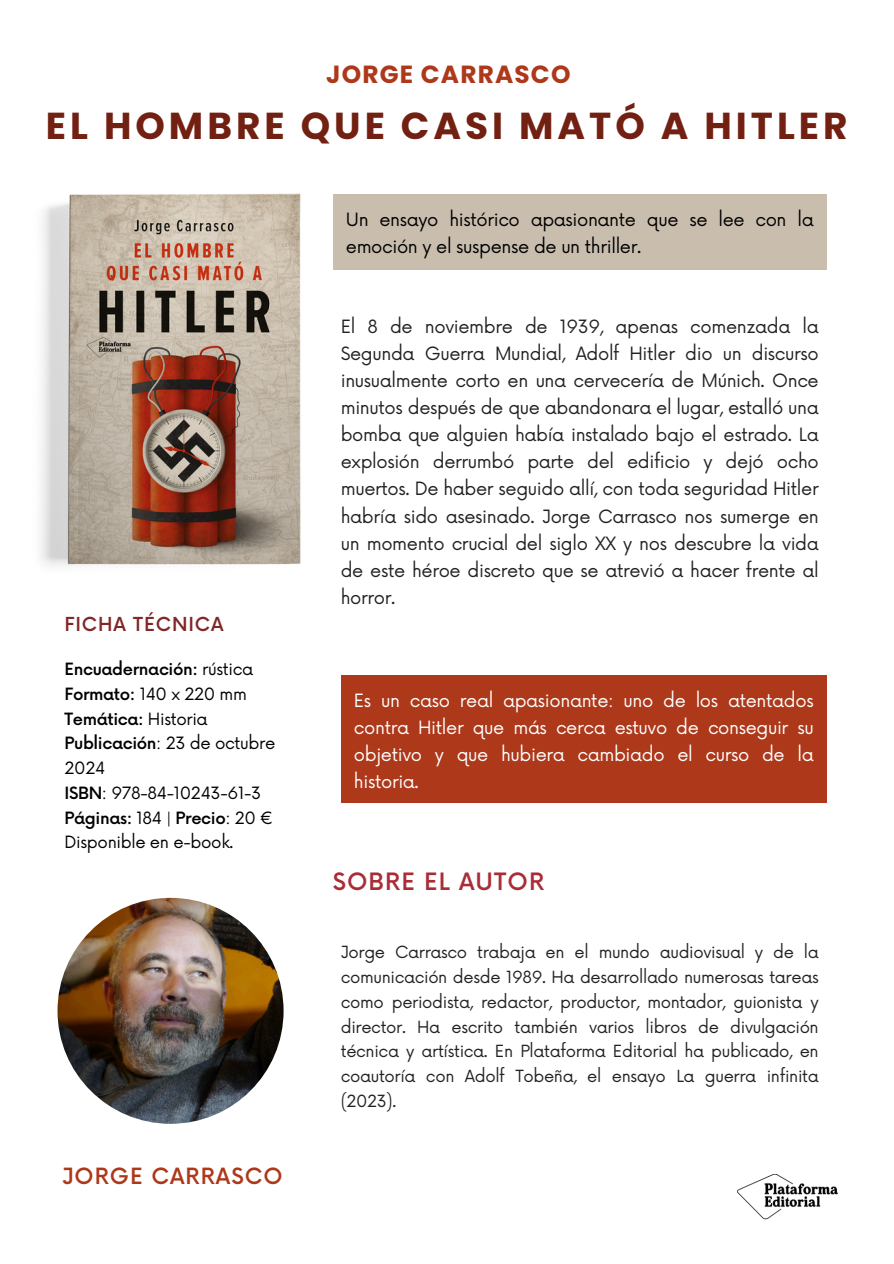
<style>
.page{position:relative;width:894px;height:1264px;background:#fff}
.page>*{position:absolute;margin:0;border:0;box-sizing:border-box;transform-origin:0 0}
.t1{font:700 37.5px "Poppins";letter-spacing:.105em;color:#722011}
.t2{font:700 24.75px "Poppins";letter-spacing:.045em;color:#ad381a}
.t3{font:500 23.25px "Now";letter-spacing:.045em;color:#a92d37}
.t4{font:500 21.75px "Now";letter-spacing:.045em;color:#ad381a}
.t5{font:500 18.75px "Now";letter-spacing:.045em;color:#812729}
.t6{font:17.85px/27px "Now";letter-spacing:-.02em;color:#222;text-align:justify}
.t7{font:17.85px/27px "Now";letter-spacing:-.02em;color:#feffff;text-align:justify}
.t8{font:17.85px/27px "Now";letter-spacing:-.02em;color:#000}
.t9{font:16.5px/24.8px "Now";letter-spacing:-.02em;color:#000}
.t10{font:500 16.5px "Now";letter-spacing:-.02em;color:#000}
.t11{font:16.35px/24.8px "Now";letter-spacing:-.02em;color:#222;text-align:justify}
.s1{font-weight:400}
.s2{font-weight:500}
</style>
<div class="page">
<img style="left:737px;top:1174px;width:101px;height:46px">
<img style="left:57px;top:897px;width:226px;height:226px;border-radius:50%">
<div style="left:332px;top:194px;width:494px;height:76px;background:#c9beae"></div>
<div style="left:341px;top:675px;width:485px;height:127px;background:#ad381a"></div>
<img style="left:40px;top:193px;width:261px;height:373px">
<h3 class="t2" style="left:326px;top:57px;width:246px">JORGE CARRASCO</h3>
<p class="t1" style="left:46px;top:99px;width:802px">EL HOMBRE QUE CASI MATÓ A HITLER</p>
<p class="t8" style="left:346px;top:207px;width:469px">Un ensayo histórico apasionante que se lee con la emoción y el suspense de un thriller.</p>
<p class="t5" style="left:64px;top:614px;width:160px">FICHA TÉCNICA</p>
<p class="t10" style="left:64px;top:660px;width:190px">Encuadernación: <span class="s1">rústica</span></p>
<p class="t9" style="left:64px;top:682px;width:184px"><span class="s2">Formato:</span> 140 x 220 mm</p>
<p class="t10" style="left:64px;top:709px;width:145px">Temática: <span class="s1">Historia</span></p>
<p class="t9" style="left:64px;top:732px;width:212px"><span class="s2">Publicación</span>: 23 de octubre<br>2024</p>
<h5 class="t9" style="left:64px;top:781px;width:198px"><span class="s2">ISBN</span>: 978-84-10243-61-3</h5>
<h5 class="t10" style="left:64px;top:808px;width:210px">Páginas: <span class="s1">184 |</span> Precio<span class="s1">: 20 €</span></h5>
<h5 class="t9" style="left:64px;top:831px;width:170px">Disponible en e-book.</h5>
<p class="t4" style="left:62px;top:1163px;width:222px">JORGE CARRASCO</p>
<p class="t6" style="left:341px;top:314px;width:479px">El 8 de noviembre de 1939, apenas comenzada la Segunda Guerra Mundial, Adolf Hitler dio un discurso inusualmente corto en una cervecería de Múnich. Once minutos después de que abandonara el lugar, estalló una bomba que alguien había instalado bajo el estrado. La explosión derrumbó parte del edificio y dejó ocho muertos. De haber seguido allí, con toda seguridad Hitler habría sido asesinado. Jorge Carrasco nos sumerge en un momento crucial del siglo XX y nos descubre la vida de este héroe discreto que se atrevió a hacer frente al horror.</p>
<h4 class="t7" style="left:354px;top:688px;width:461px">Es un caso real apasionante: uno de los atentados contra Hitler que más cerca estuvo de conseguir su objetivo y que hubiera cambiado el curso de la historia.</h4>
<p class="t3" style="left:332px;top:869px;width:213px">SOBRE EL AUTOR</p>
<h2 class="t11" style="left:341px;top:940px;width:479px">Jorge Carrasco trabaja en el mundo audiovisual y de la comunicación desde 1989. Ha desarrollado numerosas tareas como periodista, redactor, productor, montador, guionista y director. Ha escrito también varios libros de divulgación técnica y artística. En Plataforma Editorial ha publicado, en coautoría con Adolf Tobeña, el ensayo La guerra infinita (2023).</h2>
</div>
